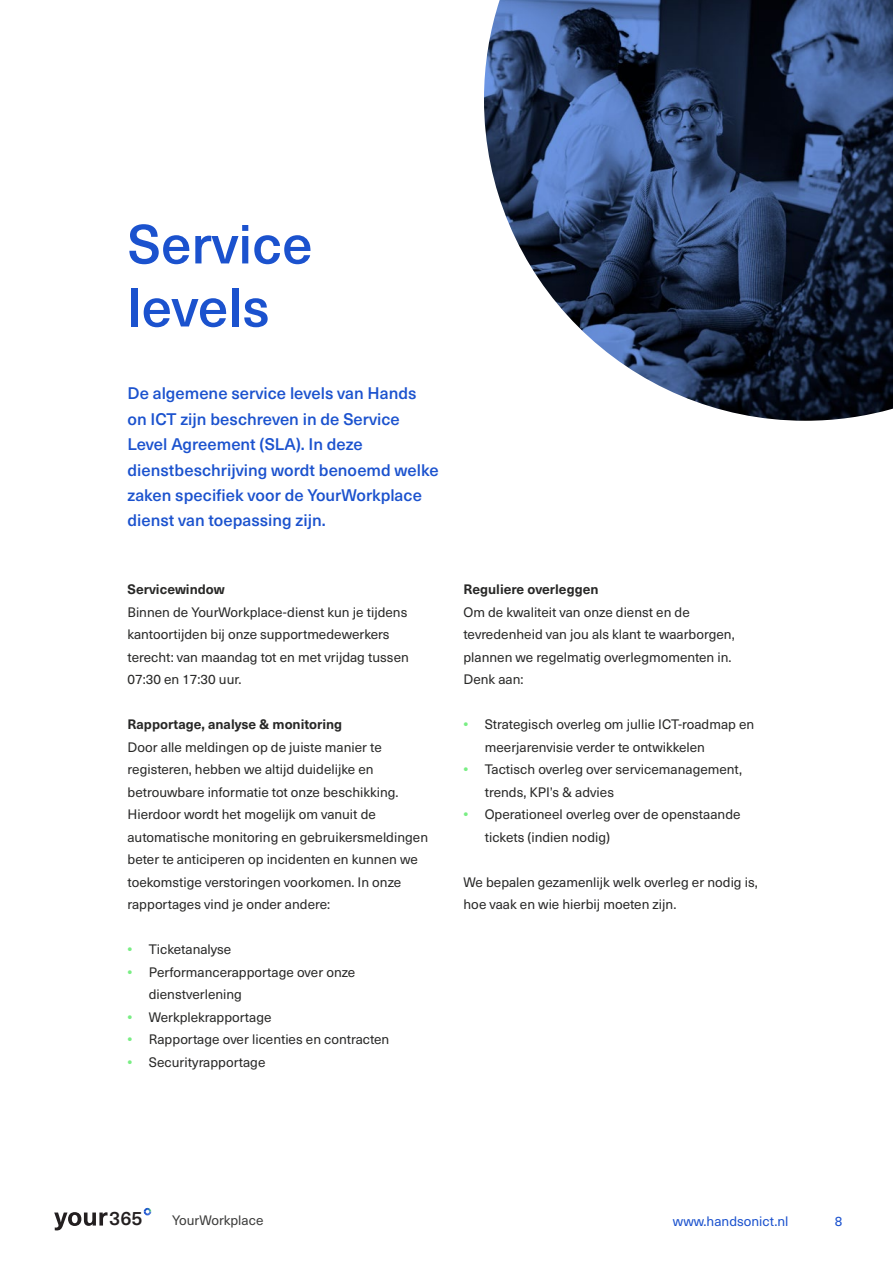
<style>
.page{position:relative;width:893px;height:1263px;background:#fff}
.page>*{position:absolute;margin:0;border:0;box-sizing:border-box;transform-origin:0 0}
.t1{font:500 54px/63px "Neue Haas Unica W1 G";color:#1b52ce}
.t2{font:500 19.2px "Neue Haas Unica W1 G";color:#231f20}
.t3{font:500 16.5px/25.5px "Neue Haas Unica W1 G";color:#1b52ce}
.t4{font:13.5px/22.5px "Neue Haas Unica W1 G";color:#282827}
.t5{font:700 13.5px "Neue Haas Unica W1 G";color:#282827}
.t6{font:13.5px "Neue Haas Unica W1 G";color:#1b52ce}
.t7{font:13.5px "Neue Haas Unica W1 G";color:#3c3c3b}
.s1{font-weight:700;color:#79ee84}
</style>
<div class="page">
<svg style="left:54px;top:1212px;width:54px;height:18px"></svg>
<svg style="left:143px;top:1207px;width:9px;height:9px"></svg>
<img style="left:484px;top:0;width:409px;height:421px">
<h1 class="t1" style="left:128px;top:210px;width:186px">Service levels</h1>
<p class="t3" style="left:128px;top:379px;width:313px">De algemene service levels van Hands on ICT zijn beschreven in de Service Level Agreement (SLA). In deze dienstbeschrijving wordt benoemd welke zaken specifiek voor de YourWorkplace dienst van toepassing zijn.</p>
<p class="t5" style="left:128px;top:579px;width:99px">Servicewindow</p>
<p class="t4" style="left:128px;top:600px;width:283px">Binnen de YourWorkplace-dienst kun je tijdens kantoortijden bij onze supportmedewerkers terecht: van maandag tot en met vrijdag tussen 07:30 en 17:30 uur.</p>
<p class="t5" style="left:128px;top:714px;width:216px">Rapportage, analyse &amp; monitoring</p>
<p class="t4" style="left:128px;top:735px;width:302px">Door alle meldingen op de juiste manier te registeren, hebben we altijd duidelijke en betrouwbare informatie tot onze beschikking.<br>Hierdoor wordt het mogelijk om vanuit de automatische monitoring en gebruikersmeldingen beter te anticiperen op incidenten en kunnen we toekomstige verstoringen voorkomen. In onze rapportages vind je onder andere:</p>
<p class="t4" style="left:128px;top:937px;width:105px"><span class="s1">•</span> Ticketanalyse</p>
<p class="t4" style="left:149px;top:960px;width:208px;text-indent:-21px"><span class="s1">•</span> Performancerapportage over onze dienstverlening</p>
<p class="t4" style="left:128px;top:1005px;width:146px"><span class="s1">•</span> Werkplekrapportage</p>
<p class="t4" style="left:128px;top:1027px;width:263px"><span class="s1">•</span> Rapportage over licenties en contracten</p>
<p class="t4" style="left:128px;top:1050px;width:139px"><span class="s1">•</span> Securityrapportage</p>
<p class="t5" style="left:463px;top:579px;width:137px">Reguliere overleggen</p>
<p class="t4" style="left:463px;top:600px;width:273px">Om de kwaliteit van onze dienst en de tevredenheid van jou als klant te waarborgen, plannen we regelmatig overlegmomenten in.<br>Denk aan:</p>
<p class="t4" style="left:485px;top:712px;width:271px;text-indent:-21px"><span class="s1">•</span> Strategisch overleg om jullie ICT-roadmap en meerjarenvisie verder te ontwikkelen</p>
<p class="t4" style="left:485px;top:757px;width:259px;text-indent:-21px"><span class="s1">•</span> Tactisch overleg over servicemanagement, trends, KPI’s &amp; advies</p>
<p class="t4" style="left:485px;top:802px;width:257px;text-indent:-21px"><span class="s1">•</span> Operationeel overleg over de openstaande tickets (indien nodig)</p>
<p class="t4" style="left:463px;top:870px;width:296px">We bepalen gezamenlijk welk overleg er nodig is, hoe vaak en wie hierbij moeten zijn.</p>
<h2 class="t2" style="left:109px;top:1204px;width:35px">365</h2>
<p class="t7" style="left:172px;top:1211px;width:93px">YourWorkplace</p>
<p class="t6" style="left:673px;top:1211px;width:117px">www.handsonict.nl</p>
<p class="t6" style="left:835px;top:1211px;width:9px">8</p>
</div>
